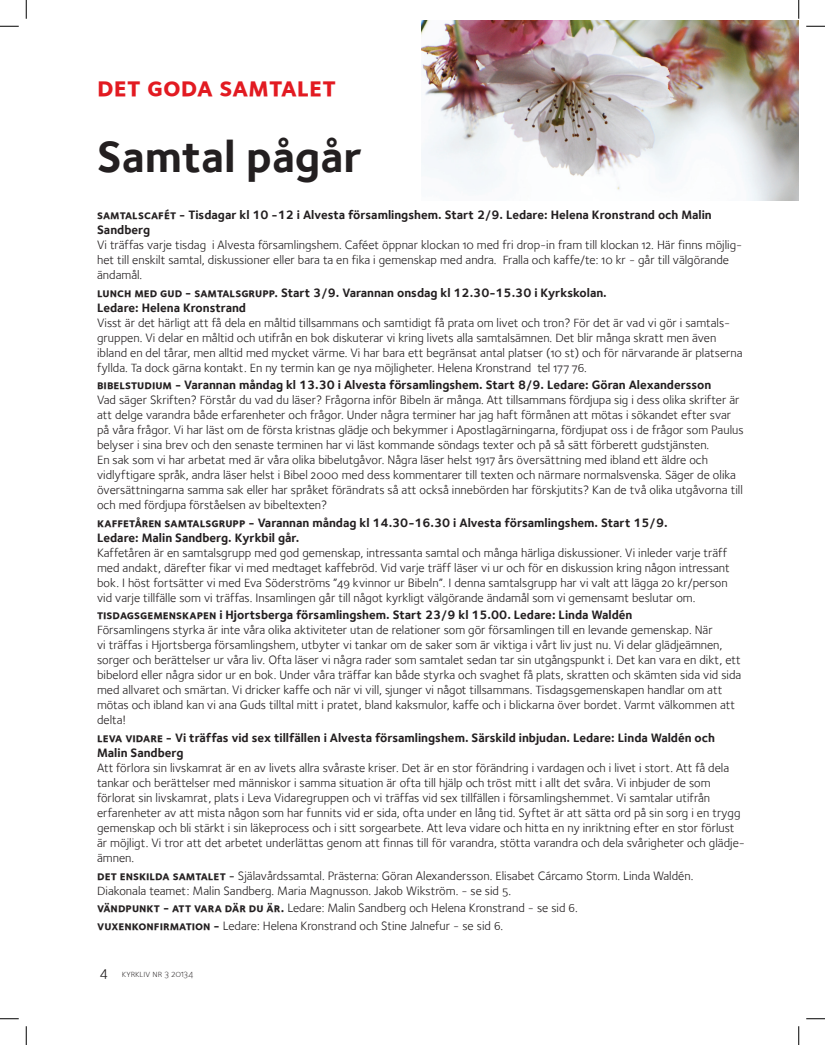
<style>
.page{position:relative;width:825px;height:1045px;background:#fff}
.page>*{position:absolute;margin:0;border:0;box-sizing:border-box;transform-origin:0 0}
.t1{font:45px "Foundry Sterling Bold OSF";color:#231f20}
.t2{font:27.5px "Foundry Sterling Bold Expert";color:#e21a21}
.t3{font:12.5px/15px "Foundry Sterling Book OSF";color:#231f20}
.t4{font:700 12.5px/15px "Foundry Sterling";color:#231f20}
.t5{font:10px "Foundry Sterling Light Expert";color:#231f20}
.s1{font-family:"Foundry Sterling Bold Expert";font-weight:400}
.s2{font-family:"Foundry Sterling Bold Expert"}
.s3{font-family:"Foundry Sterling";font-weight:500}
.s4{font-family:"Foundry Sterling Book Expert";font-size:15px}
</style>
<div class="page">
<img style="left:421px;top:21px;width:378px;height:179px">
<svg style="left:0;top:25px;width:19px;height:2px"></svg>
<svg style="left:806px;top:25px;width:19px;height:2px"></svg>
<svg style="left:0;top:1018px;width:19px;height:1px"></svg>
<svg style="left:806px;top:1018px;width:19px;height:1px"></svg>
<svg style="left:25px;top:0;width:2px;height:19px"></svg>
<svg style="left:25px;top:1026px;width:2px;height:19px"></svg>
<svg style="left:798px;top:0;width:1px;height:19px"></svg>
<svg style="left:798px;top:1026px;width:1px;height:19px"></svg>
<h2 class="t2" style="left:97px;top:71px;width:241px">det goda samtalet</h2>
<h1 class="t1" style="left:97px;top:130px;width:266px">Samtal pågår</h1>
<p class="t4" style="left:97px;top:207px;width:616px"><span class="s1">samtalscafét</span> - Tisdagar kl 10 -12 i Alvesta församlingshem. Start 2/9. Ledare: Helena Kronstrand och Malin<br>Sandberg</p>
<p class="t3" style="left:97px;top:238px;width:647px">Vi träffas varje tisdag i Alvesta församlingshem. Caféet öppnar klockan 10 med fri drop-in fram till klockan 12. Här finns möjlig&shy;het till enskilt samtal, diskussioner eller bara ta en fika i gemenskap med andra. Fralla och kaffe/te: 10 kr - går till välgörande ändamål.</p>
<p class="t4" style="left:97px;top:285px;width:511px"><span class="s1">lunch med gud - samtalsgrupp.</span> Start 3/9. Varannan onsdag kl 12.30-15.30 i Kyrkskolan.<br>Ledare: Helena Kronstrand</p>
<p class="t3" style="left:97px;top:315px;width:647px">Visst är det härligt att få dela en måltid tillsammans och samtidigt få prata om livet och tron? För det är vad vi gör i samtals&shy;gruppen. Vi delar en måltid och utifrån en bok diskuterar vi kring livets alla samtalsämnen. Det blir många skratt men även ibland en del tårar, men alltid med mycket värme. Vi har bara ett begränsat antal platser (10 st) och för närvarande är platserna fyllda. Ta dock gärna kontakt. En ny termin kan ge nya möjligheter. Helena Kronstrand tel 177 76.</p>
<p class="t4" style="left:97px;top:377px;width:616px"><span class="s1">bibelstudium -</span> Varannan måndag kl 13.30 i Alvesta församlingshem. Start 8/9. Ledare: Göran Alexandersson</p>
<p class="t3" style="left:97px;top:393px;width:648px">Vad säger Skriften? Förstår du vad du läser? Frågorna inför Bibeln är många. Att tillsammans fördjupa sig i dess olika skrifter är att delge varandra både erfarenheter och frågor. Under några terminer har jag haft förmånen att mötas i sökandet efter svar på våra frågor. Vi har läst om de första kristnas glädje och bekymmer i Apostlagärningarna, fördjupat oss i de frågor som Paulus belyser i sina brev och den senaste terminen har vi läst kommande söndags texter och på så sätt förberett gudstjänsten.<br>En sak som vi har arbetat med är våra olika bibelutgåvor. Några läser helst 1917 års översättning med ibland ett äldre och vidlyftigare språk, andra läser helst i Bibel 2000 med dess kommentarer till texten och närmare normalsvenska. Säger de olika översättningarna samma sak eller har språket förändrats så att också innebörden har förskjutits? Kan de två olika utgåvorna till och med fördjupa förståelsen av bibeltexten?</p>
<p class="t4" style="left:97px;top:515px;width:572px"><span class="s1">kaffetåren samtalsgrupp</span> - Varannan måndag kl 14.30-16.30 i Alvesta församlingshem. Start 15/9.<br>Ledare: Malin Sandberg. Kyrkbil går.</p>
<p class="t3" style="left:97px;top:545px;width:634px">Kaffetåren är en samtalsgrupp med god gemenskap, intressanta samtal och många härliga diskussioner. Vi inleder varje träff med andakt, därefter fikar vi med medtaget kaffebröd. Vid varje träff läser vi ur och för en diskussion kring någon intressant bok. I höst fortsätter vi med Eva Söderströms ”49 kvinnor ur Bibeln”. I denna samtalsgrupp har vi valt att lägga 20 kr/person vid varje tillfälle som vi träffas. Insamlingen går till något kyrkligt välgörande ändamål som vi gemensamt beslutar om.</p>
<p class="t4" style="left:97px;top:607px;width:537px"><span class="s1">tisdagsgemenskapen</span> i Hjortsberga församlingshem. Start 23/9 kl 15.00. Ledare: Linda Waldén</p>
<p class="t3" style="left:97px;top:623px;width:646px">Församlingens styrka är inte våra olika aktiviteter utan de relationer som gör församlingen till en levande gemenskap. När<br>vi träffas i Hjortsberga församlingshem, utbyter vi tankar om de saker som är viktiga i vårt liv just nu. Vi delar glädjeämnen, sorger och berättelser ur våra liv. Ofta läser vi några rader som samtalet sedan tar sin utgångspunkt i. Det kan vara en dikt, ett bibelord eller några sidor ur en bok. Under våra träffar kan både styrka och svaghet få plats, skratten och skämten sida vid sida med allvaret och smärtan. Vi dricker kaffe och när vi vill, sjunger vi något tillsammans. Tisdagsgemenskapen handlar om att mötas och ibland kan vi ana Guds tilltal mitt i pratet, bland kaksmulor, kaffe och i blickarna över bordet. Varmt välkommen att delta!</p>
<p class="t4" style="left:97px;top:730px;width:619px"><span class="s1">leva vidare</span> - Vi träffas vid sex tillfällen i Alvesta församlingshem. Särskild inbjudan. Ledare: Linda Waldén och<br>Malin Sandberg</p>
<p class="t3" style="left:97px;top:760px;width:649px">Att förlora sin livskamrat är en av livets allra svåraste kriser. Det är en stor förändring i vardagen och i livet i stort. Att få dela tankar och berättelser med människor i samma situation är ofta till hjälp och tröst mitt i allt det svåra. Vi inbjuder de som förlorat sin livskamrat, plats i Leva Vidaregruppen och vi träffas vid sex tillfällen i församlingshemmet. Vi samtalar utifrån erfarenheter av att mista någon som har funnits vid er sida, ofta under en lång tid. Syftet är att sätta ord på sin sorg i en trygg gemenskap och bli stärkt i sin läkeprocess och i sitt sorgearbete. Att leva vidare och hitta en ny inriktning efter en stor förlust är möjligt. Vi tror att det arbetet underlättas genom att finnas till för varandra, stötta varandra och dela svårigheter och glädje&shy;ämnen.</p>
<p class="t3" style="left:97px;top:868px;width:598px"><span class="s2">det enskilda samtalet</span> <span class="s3">-</span> Själavårdssamtal. Prästerna: Göran Alexandersson. Elisabet Cárcamo Storm. Linda Waldén.<br>Diakonala teamet: Malin Sandberg. Maria Magnusson. Jakob Wikström. - se sid 5.</p>
<p class="t3" style="left:97px;top:899px;width:482px;line-height:17.5px"><span class="s2">vändpunkt - att vara där du är.</span> Ledare: Malin Sandberg och Helena Kronstrand - se sid 6. <span class="s2">vuxenkonfirmation -</span> Ledare: Helena Kronstrand och Stine Jalnefur - se sid 6.</p>
<p class="t5" style="left:100px;top:967px;width:94px"><span class="s4">4</span> kyrkliv nr 3 20134</p>
</div>
